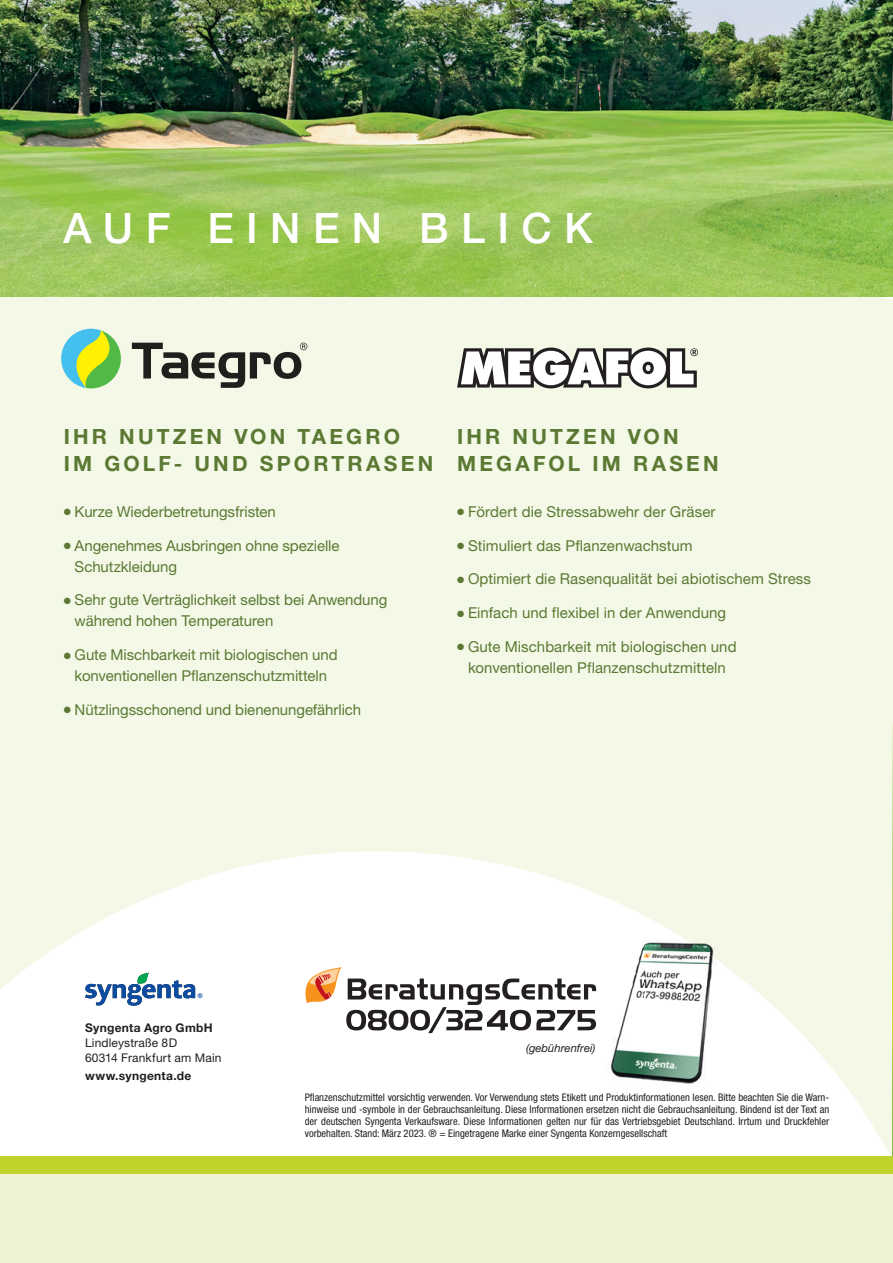
<style>
.page{position:relative;width:893px;height:1263px;background:#fff}
.page>*{position:absolute;margin:0;border:0;box-sizing:border-box;transform-origin:0 0}
.t1{font:500 42px "Helvetica Neue LT Std";letter-spacing:.295em;color:#fff}
.t2{font:700 21px/27px "Helvetica Neue LT Std";letter-spacing:.155em;color:#5b7933}
.t3{font:15px/21px "Helvetica Neue LT Std";color:#5b7933}
.t4{font:12px/15px "Helvetica Neue LT Std";letter-spacing:.015em;color:#231f20}
.t5{font:700 12px "Helvetica Neue LT Std";letter-spacing:.025em;color:#231f20}
.t6{font:italic 11.25px "Helvetica Neue LT Std";color:#231f20}
.t7{font:condensed 10.5px/12px "Helvetica Neue LT Std";color:#231f20;text-align:justify}
</style>
<div class="page">
<div style="left:0;top:291px;width:893px;height:972px;background:#f3f8e7"></div>
<svg style="left:0;top:851px;width:892px;height:306px;fill:#fff"></svg>
<img style="left:607px;top:940px;width:112px;height:147px">
<svg style="left:305px;top:967px;width:291px;height:66px;background:#c7c2bf"></svg>
<div style="left:305px;top:1093px;width:524px;height:10px;background:#fff"></div>
<div style="left:305px;top:1105px;width:524px;height:10px;background:#fff"></div>
<div style="left:305px;top:1117px;width:524px;height:10px;background:#fff"></div>
<div style="left:305px;top:1129px;width:362px;height:10px;background:#fff"></div>
<svg style="left:85px;top:973px;width:117px;height:33px;background:#b0c5db"></svg>
<svg style="left:61px;top:329px;width:60px;height:59px"></svg>
<svg style="left:132px;top:343px;width:175px;height:45px"></svg>
<svg style="left:457px;top:348px;width:241px;height:40px;background:#b5b4b2"></svg>
<img style="left:892px;top:723px;width:1px;height:435px">
<div style="left:0;top:1169px;width:893px;height:94px;background:#eff3d4"></div>
<div style="left:0;top:1157px;width:893px;height:17px;background:#c0d32b"></div>
<img style="left:0;top:0;width:893px;height:296px">
<h1 class="t1" style="left:64px;top:202px;width:531px">AUF EINEN BLICK</h1>
<h2 class="t2" style="left:64px;top:422px;width:371px">IHR NUTZEN VON TAEGRO<br>IM GOLF- UND SPORTRASEN</h2>
<h2 class="t2" style="left:457px;top:422px;width:263px">IHR NUTZEN VON<br>MEGAFOL IM RASEN</h2>
<p class="t3" style="left:64px;top:501px;width:214px">● Kurze Wiederbetretungsfristen</p>
<p class="t3" style="left:75px;top:534px;width:266px;text-indent:-11px">● Angenehmes Ausbringen ohne spezielle<br>Schutzkleidung</p>
<p class="t3" style="left:75px;top:589px;width:314px;text-indent:-11px">● Sehr gute Verträglichkeit selbst bei Anwendung während hohen Temperaturen</p>
<p class="t3" style="left:64px;top:644px;width:275px;text-align:center">● Gute Mischbarkeit mit biologischen und konventionellen Pflanzenschutzmitteln</p>
<p class="t3" style="left:64px;top:699px;width:299px">● Nützlingsschonend und bienenungefährlich</p>
<p class="t3" style="left:457px;top:501px;width:260px">● Fördert die Stressabwehr der Gräser</p>
<p class="t3" style="left:457px;top:534px;width:237px">● Stimuliert das Pflanzenwachstum</p>
<p class="t3" style="left:457px;top:568px;width:355px">● Optimiert die Rasenqualität bei abiotischem Stress</p>
<p class="t3" style="left:457px;top:602px;width:271px">● Einfach und flexibel in der Anwendung</p>
<p class="t3" style="left:457px;top:636px;width:281px;text-align:center">● Gute Mischbarkeit mit biologischen und konventionellen Pflanzenschutzmitteln</p>
<p class="t5" style="left:85px;top:1021px;width:129px">Syngenta Agro GmbH</p>
<p class="t4" style="left:85px;top:1035px;width:138px">Lindleystraße 8 D<br>60314 Frankfurt am Main</p>
<p class="t5" style="left:85px;top:1068px;width:108px">www.syngenta.de</p>
<p class="t6" style="left:526px;top:1040px;width:71px">(gebührenfrei)</p>
<p class="t7" style="left:305px;top:1091px;width:526px">Pflanzenschutzmittel vorsichtig verwenden. Vor Verwendung stets Etikett und Produktinformationen lesen. Bitte beachten Sie die Warn&shy;hinweise und -symbole in der Gebrauchsanleitung. Diese Informationen ersetzen nicht die Gebrauchsanleitung. Bindend ist der Text an der deutschen Syngenta Verkaufsware. Diese Informationen gelten nur für das Vertriebsgebiet Deutschland. Irrtum und Druckfehler vorbehalten. Stand: März 2023. ® = Eingetragene Marke einer Syngenta Konzerngesellschaft</p>
</div>
